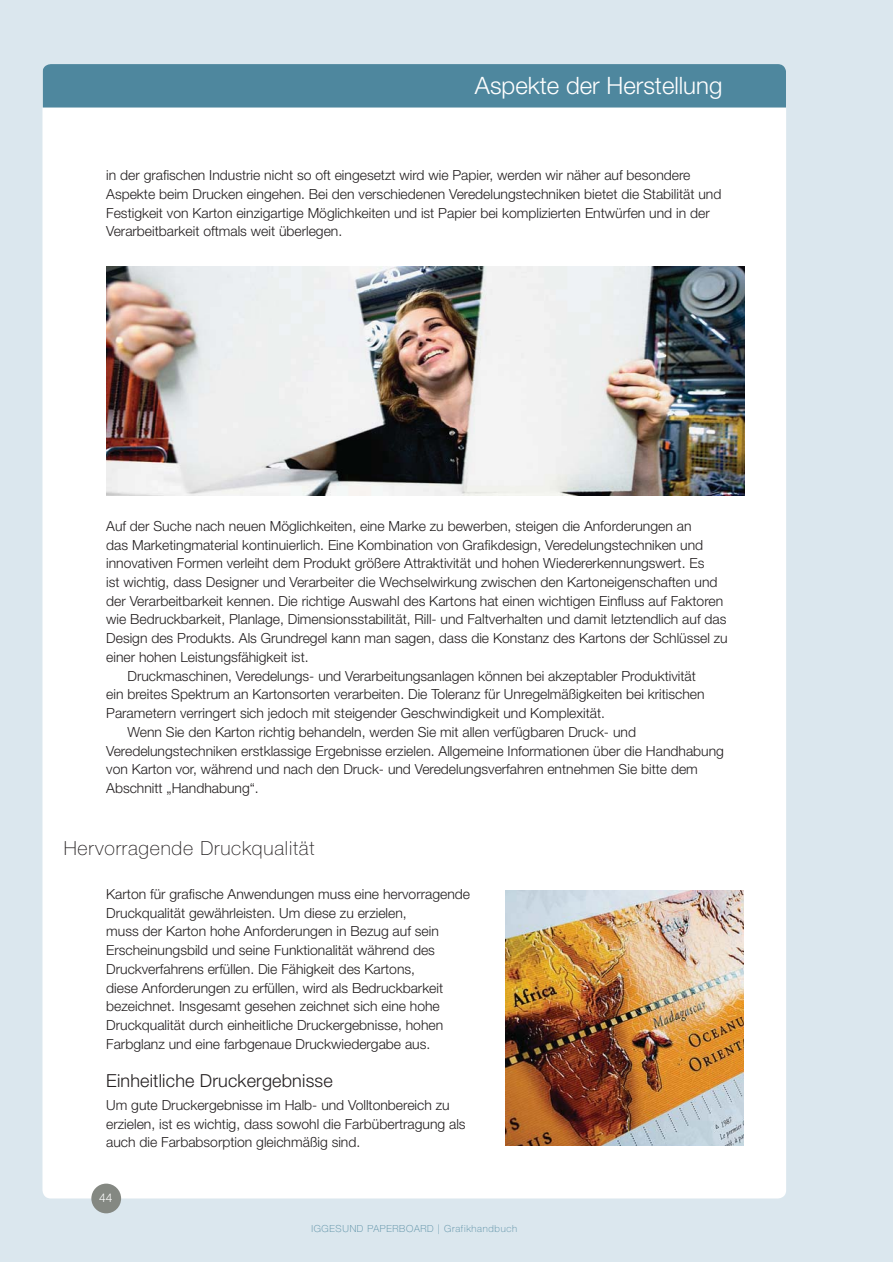
<style>
.page{position:relative;width:893px;height:1263px;background:#fff}
.page>*{position:absolute;margin:0;border:0;box-sizing:border-box;transform-origin:0 0}
.t1{font:300 24px "Helvetica Neue LT Std";color:#fff}
.t2{font:100 19.5px "Helvetica Neue LT Std";letter-spacing:.04em;color:#231f20}
.t3{font:300 18px "Helvetica Neue LT Std";letter-spacing:.01em;color:#231f20}
.t4{font:300 13.95px/18.8px "Helvetica Neue LT Std";color:#231f20}
.t5{font:300 12px "Helvetica Neue LT Std";color:#fff}
.t6{font:100 9.75px "Helvetica Neue LT Std";letter-spacing:.07em;color:#4e879e}
</style>
<div class="page">
<div style="left:0;top:0;width:892px;height:1262px;background:#dbe7ee"></div>
<div style="left:42px;top:64px;width:744px;height:1134px;background:#fff;border-radius:8px"></div>
<div style="left:43px;top:64px;width:743px;height:44px;background:#4e879e"></div>
<div style="left:91px;top:1184px;width:30px;height:29px;background:#848882;border-radius:50%"></div>
<img style="left:106px;top:267px;width:639px;height:228px">
<img style="left:505px;top:890px;width:239px;height:256px">
<h1 class="t1" style="left:475px;top:77px;width:249px">Aspekte der Herstellung</h1>
<p class="t4" style="left:106px;top:167px;width:617px">in der grafischen Industrie nicht so oft eingesetzt wird wie Papier, werden wir näher auf besondere Aspekte beim Drucken eingehen. Bei den verschiedenen Veredelungstechniken bietet die Stabilität und Festigkeit von Karton einzigartige Möglichkeiten und ist Papier bei komplizierten Entwürfen und in der Verarbeitbarkeit oftmals weit überlegen.</p>
<p class="t4" style="left:106px;top:518px;width:587px">Auf der Suche nach neuen Möglichkeiten, eine Marke zu bewerben, steigen die Anforderungen an</p>
<p class="t4" style="left:106px;top:536px;width:598px">das Marketingmaterial kontinuierlich. Eine Kombination von Grafikdesign, Veredelungstechniken und</p>
<p class="t4" style="left:106px;top:555px;width:600px">innovativen Formen verleiht dem Produkt größere Attraktivität und hohen Wiedererkennungswert. Es</p>
<p class="t4" style="left:106px;top:574px;width:613px">ist wichtig, dass Designer und Verarbeiter die Wechselwirkung zwischen den Kartoneigenschaften und</p>
<p class="t4" style="left:106px;top:593px;width:618px">der Verarbeitbarkeit kennen. Die richtige Auswahl des Kartons hat einen wichtigen Einfluss auf Faktoren</p>
<p class="t4" style="left:106px;top:611px;width:622px">wie Bedruckbarkeit, Planlage, Dimensionsstabilität, Rill- und Faltverhalten und damit letztendlich auf das</p>
<p class="t4" style="left:106px;top:630px;width:623px">Design des Produkts. Als Grundregel kann man sagen, dass die Konstanz des Kartons der Schlüssel zu</p>
<p class="t4" style="left:106px;top:649px;width:204px">einer hohen Leistungsfähigkeit ist.</p>
<p class="t4" style="left:127px;top:668px;width:570px">Druckmaschinen, Veredelungs- und Verarbeitungsanlagen können bei akzeptabler Produktivität</p>
<p class="t4" style="left:106px;top:686px;width:600px">ein breites Spektrum an Kartonsorten verarbeiten. Die Toleranz für Unregelmäßigkeiten bei kritischen</p>
<p class="t4" style="left:106px;top:705px;width:500px">Parametern verringert sich jedoch mit steigender Geschwindigkeit und Komplexität.</p>
<p class="t4" style="left:127px;top:724px;width:510px">Wenn Sie den Karton richtig behandeln, werden Sie mit allen verfügbaren Druck- und</p>
<p class="t4" style="left:106px;top:742px;width:619px">Veredelungstechniken erstklassige Ergebnisse erzielen. Allgemeine Informationen über die Handhabung</p>
<p class="t4" style="left:106px;top:761px;width:593px">von Karton vor, während und nach den Druck- und Veredelungsverfahren entnehmen Sie bitte dem</p>
<p class="t4" style="left:106px;top:780px;width:154px">Abschnitt „Handhabung“.</p>
<h2 class="t2" style="left:64px;top:841px;width:252px">Hervorragende Druckqualität</h2>
<p class="t4" style="left:106px;top:886px;width:365px">Karton für grafische Anwendungen muss eine hervorragende Druckqualität gewährleisten. Um diese zu erzielen,<br>muss der Karton hohe Anforderungen in Bezug auf sein Erscheinungsbild und seine Funktionalität während des Druckverfahrens erfüllen. Die Fähigkeit des Kartons,<br>diese Anforderungen zu erfüllen, wird als Bedruckbarkeit bezeichnet. Insgesamt gesehen zeichnet sich eine hohe Druckqualität durch einheitliche Druckergebnisse, hohen Farbglanz und eine farbgenaue Druckwiedergabe aus.</p>
<p class="t3" style="left:106px;top:1074px;width:228px">Einheitliche Druckergebnisse</p>
<p class="t4" style="left:106px;top:1097px;width:361px">Um gute Druckergebnisse im Halb- und Volltonbereich zu erzielen, ist es wichtig, dass sowohl die Farbübertragung als auch die Farbabsorption gleichmäßig sind.</p>
<p class="t5" style="left:99px;top:1194px;width:15px">44</p>
<p class="t6" style="left:311px;top:1225px;width:207px">IGGESUND PAPERBOARD | Grafikhandbuch</p>
</div>
